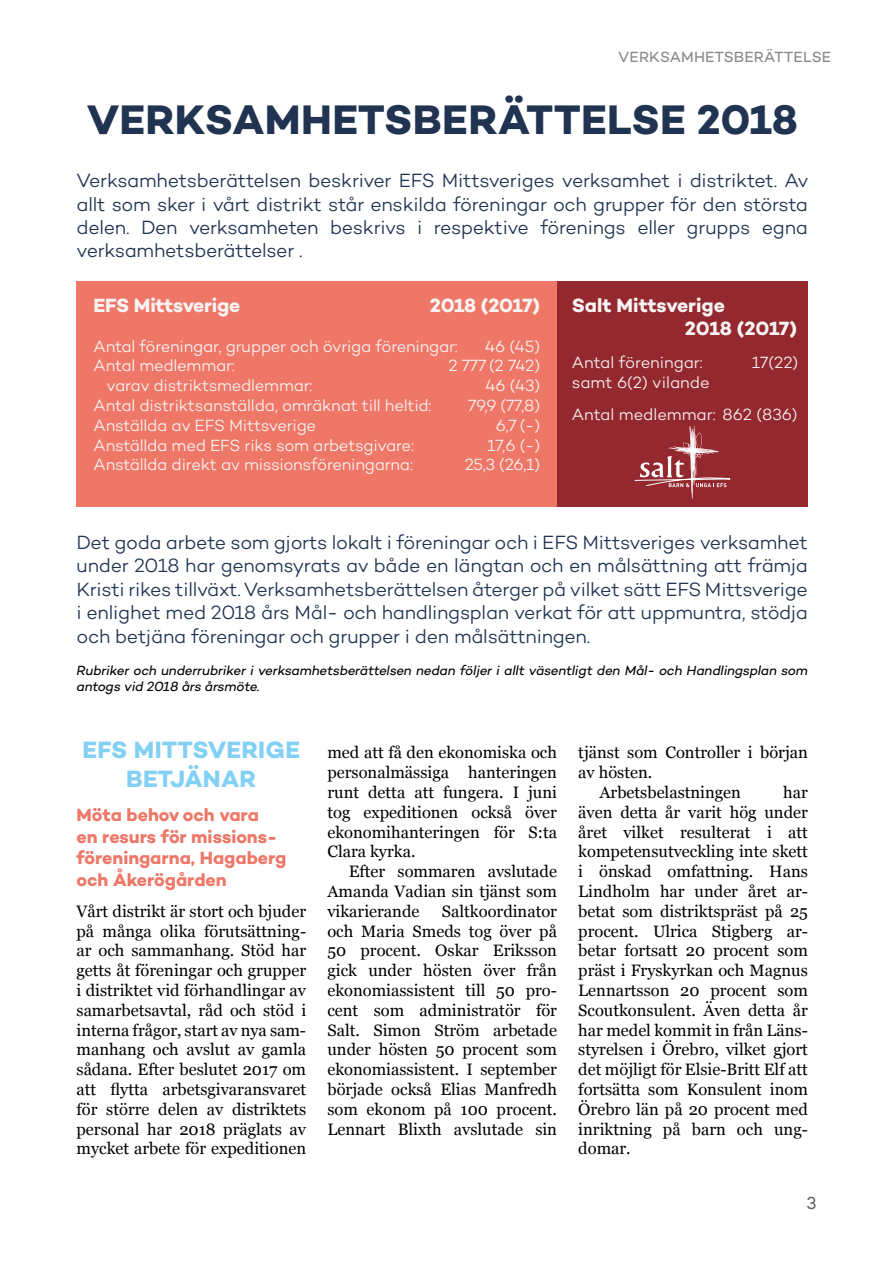
<style>
.page{position:relative;width:893px;height:1263px;background:#fff}
.page>*{position:absolute;margin:0;border:0;box-sizing:border-box;transform-origin:0 0}
.t1{font:700 42px "Campton";letter-spacing:.005em;color:#203351}
.t2{font:700 24px/28.8px "Campton";letter-spacing:.01em;color:#83d0f5;text-align:center}
.t3{font:300 19.5px/23.4px "Campton";letter-spacing:-.015em;color:#203351;text-align:justify}
.t4{font:700 19.5px/23.4px "Campton";letter-spacing:-.01em;color:#f7f4f3}
.t5{font:700 18px/21.6px "Campton";letter-spacing:-.005em;color:#ee7767}
.t6{font:17.7px "Campton";color:#666}
.t7{font:16.5px/19.8px "Georgia";color:#000;text-align:justify}
.t8{font:300 16.5px/32.5px "Campton";letter-spacing:-.01em;color:#f7f4f3}
.t9{font:15px "Campton";letter-spacing:.005em;color:#878787}
.t10{font:italic 13.5px/16.2px "Campton";letter-spacing:-.015em;color:#000}
</style>
<div class="page">
<div style="left:77px;top:281px;width:731px;height:225px;background:#ee7767"></div>
<div style="left:557px;top:281px;width:251px;height:225px;background:#94282f"></div>
<hr style="left:692px;top:426px;width:3px;height:73px;background:#fff">
<svg style="left:635px;top:426px;width:95px;height:72px"></svg>
<p class="t9" style="left:618px;top:47px;width:214px">VERKSAMHETSBERÄTTELSE</p>
<h1 class="t1" style="left:87px;top:92px;width:713px">VERKSAMHETSBERÄTTELSE 2018</h1>
<p class="t3" style="left:77px;top:168px;width:734px">Verksamhetsberättelsen beskriver EFS Mittsveriges verksamhet i distriktet. Av allt som sker i vårt distrikt står enskilda föreningar och grupper för den största delen. Den verksamheten beskrivs i respektive förenings eller grupps egna verksamhetsberättelser .</p>
<p class="t4" style="left:685px;top:293px;width:114px;text-indent:-113px">Salt Mittsverige<br>2018 (2017)</p>
<p class="t8" style="left:572px;top:346px;width:132px">Antal föreningar:</p>
<p class="t8" style="left:752px;top:346px;width:48px">17(22)</p>
<p class="t8" style="left:572px;top:365px;width:227px">samt 6(2) vilande<br>Antal medlemmar: 862 (836)</p>
<p class="t4" style="left:94px;top:293px;width:148px">EFS Mittsverige</p>
<p class="t4" style="left:430px;top:293px;width:112px">2018 (2017)</p>
<p class="t8" style="left:94px;top:329px;width:366px">Antal föreningar, grupper och övriga föreningar:</p>
<p class="t8" style="left:485px;top:329px;width:57px">46 (45)</p>
<p class="t8" style="left:94px;top:349px;width:143px">Antal medlemmar:</p>
<p class="t8" style="left:448px;top:349px;width:93px">2 777 (2 742)</p>
<p class="t8" style="left:107px;top:369px;width:207px">varav distriktsmedlemmar:</p>
<p class="t8" style="left:485px;top:369px;width:56px">46 (43)</p>
<p class="t8" style="left:94px;top:389px;width:339px">Antal distriktsanställda, omräknat till heltid:</p>
<p class="t8" style="left:468px;top:389px;width:73px">79,9 (77,8)</p>
<p class="t8" style="left:94px;top:409px;width:224px">Anställda av EFS Mittsverige</p>
<p class="t8" style="left:496px;top:409px;width:46px">6,7 (-)</p>
<p class="t8" style="left:94px;top:428px;width:322px">Anställda med EFS riks som arbetsgivare:</p>
<p class="t8" style="left:487px;top:428px;width:54px">17,6 (-)</p>
<p class="t8" style="left:94px;top:448px;width:321px">Anställda direkt av missionsföreningarna:</p>
<p class="t8" style="left:465px;top:448px;width:77px">25,3 (26,1)</p>
<p class="t3" style="left:77px;top:530px;width:733px">Det goda arbete som gjorts lokalt i föreningar och i EFS Mittsveriges verksamhet under 2018 har genomsyrats av både en längtan och en målsättning att främja Kristi rikes tillväxt. Verksamhetsberättelsen återger på vilket sätt EFS Mittsverige i enlighet med 2018 års Mål- och handlingsplan verkat för att uppmuntra, stödja och betjäna föreningar och grupper i den målsättningen.</p>
<p class="t10" style="left:77px;top:662px;width:733px">Rubriker och underrubriker i verksamhetsberättelsen nedan följer i allt väsentligt den Mål- och Handlingsplan som antogs vid 2018 års årsmöte.</p>
<h2 class="t2" style="left:83px;top:735px;width:219px">EFS MITTSVERIGE<br>BETJÄNAR</h2>
<p class="t5" style="left:77px;top:804px;width:212px">Möta behov och vara<br>en resurs för missions&shy;föreningarna, Hagaberg och Åkerögården</p>
<p class="t7" style="left:77px;top:900px;width:231px">Vårt distrikt är stort och bjuder på många olika förutsättning&shy;ar och sammanhang. Stöd har getts åt föreningar och grupper i distriktet vid förhandlingar av samarbetsavtal, råd och stöd i interna frågor, start av nya sam&shy;manhang och avslut av gamla sådana. Efter beslutet 2017 om att flytta arbetsgivaransvaret för större delen av distriktets personal har 2018 präglats av mycket arbete för expeditionen</p>
<p class="t7" style="left:327px;top:742px;width:231px">med att få den ekonomiska och personalmässiga hanteringen runt detta att fungera. I juni tog expeditionen också över ekonomihanteringen för S:ta Clara kyrka.</p>
<p class="t7" style="left:327px;top:861px;width:231px;text-indent:21px">Efter sommaren avslutade Amanda Vadian sin tjänst som vikarierande</p>
<p class="t7" style="left:327px;top:900px;width:231px;text-indent:115px">Saltkoordinator och Maria Smeds tog över på 50 procent. Oskar Eriksson gick under hösten över från ekonomiassistent till 50 pro&shy;cent som administratör för Salt. Simon Ström arbetade under hösten 50 procent som ekonomiassistent. I september började också Elias Manfredh som ekonom på 100 procent.<br>Lennart Blixth avslutade sin</p>
<p class="t7" style="left:578px;top:742px;width:231px">tjänst som Controller i början</p>
<p class="t7" style="left:578px;top:762px;width:75px">av hösten.</p>
<p class="t7" style="left:600px;top:782px;width:143px">Arbetsbelastningen</p>
<p class="t7" style="left:578px;top:782px;width:231px;text-indent:205px">har även detta år varit hög under året vilket resulterat i att kompetensutveckling inte skett i önskad omfattning. Hans Lindholm har under året ar&shy;betat som distriktspräst på 25 procent. Ulrica Stigberg ar&shy;betar fortsatt 20 procent som präst i Fryskyrkan och Magnus Lennartsson 20 procent som Scoutkonsulent. Även detta år har medel kommit in från Läns&shy;styrelsen i Örebro, vilket gjort det möjligt för Elsie-Britt Elf att fortsätta som Konsulent inom Örebro län på 20 procent med inriktning på barn och ung&shy;domar.</p>
<p class="t6" style="left:807px;top:1192px;width:11px">3</p>
</div>
